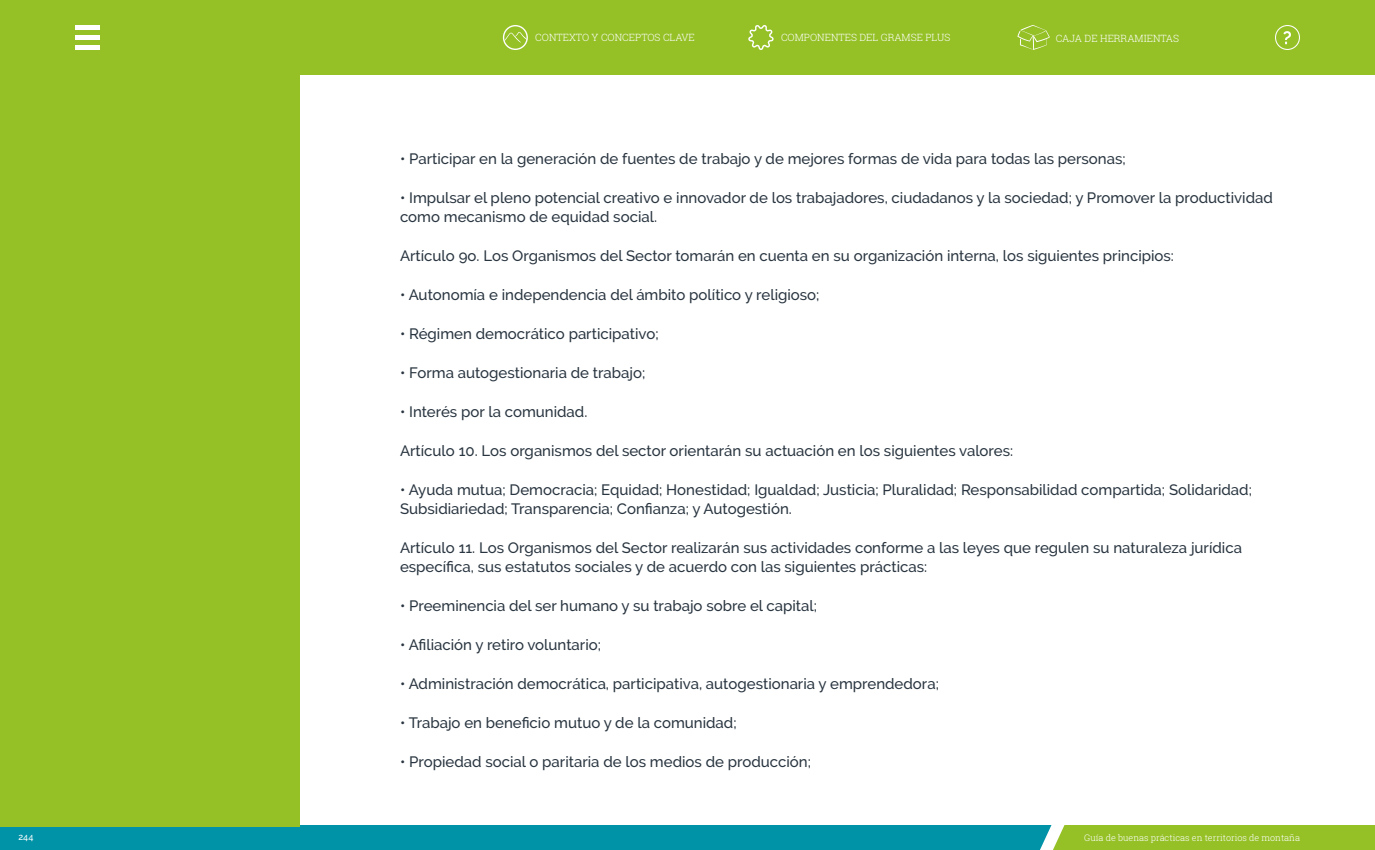
<style>
.page{position:relative;width:1375px;height:850px;background:#fff}
.page>*{position:absolute;margin:0;border:0;box-sizing:border-box;transform-origin:0 0}
.t1{font:500 15px/19px "Raleway";color:#293540}
.t2{font:300 10px "Roboto Slab";color:#fff}
.t3{font:300 9px "Roboto Slab";color:#fff}
.t4{font:500 9px "Raleway";color:#fff}
</style>
<div class="page">
<div style="left:0;top:0;width:1375px;height:75px;background:#95c127"></div>
<div style="left:1275px;top:25px;width:25px;height:25px;border:1px solid #fff;border-radius:50%"></div>
<svg style="left:1283px;top:31px;width:8px;height:13px"></svg>
<svg style="left:748px;top:25px;width:26px;height:25px"></svg>
<div style="left:503px;top:25px;width:25px;height:25px;border:1px solid #fff;border-radius:50%"></div>
<svg style="left:504px;top:32px;width:24px;height:11px"></svg>
<svg style="left:1017px;top:25px;width:33px;height:25px"></svg>
<div style="left:0;top:825px;width:1375px;height:25px;background:#0092a7"></div>
<div style="left:1052px;top:825px;width:323px;height:25px;background:#95c127"></div>
<svg style="left:1040px;top:825px;width:24px;height:25px"></svg>
<div style="left:75px;top:25px;width:25px;height:5px;background:#fff"></div>
<div style="left:75px;top:35px;width:25px;height:5px;background:#fff"></div>
<div style="left:75px;top:45px;width:25px;height:5px;background:#fff"></div>
<div style="left:0;top:75px;width:300px;height:751px;background:#95c127"></div>
<p class="t2" style="left:535px;top:31px;width:161px">CONTEXTO Y CONCEPTOS CLAVE</p>
<p class="t2" style="left:781px;top:30px;width:171px">COMPONENTES DEL GRAMSE PLUS</p>
<p class="t2" style="left:1056px;top:31px;width:125px">CAJA DE HERRAMIENTAS</p>
<p class="t1" style="left:400px;top:149px;width:727px">• Participar en la generación de fuentes de trabajo y de mejores formas de vida para todas las personas;</p>
<p class="t1" style="left:400px;top:188px;width:874px">• Impulsar el pleno potencial creativo e innovador de los trabajadores, ciudadanos y la sociedad; y Promover la productividad como mecanismo de equidad social.</p>
<p class="t1" style="left:400px;top:246px;width:776px">Artículo 9o. Los Organismos del Sector tomarán en cuenta en su organización interna, los siguientes principios:</p>
<p class="t1" style="left:400px;top:285px;width:421px">• Autonomía e independencia del ámbito político y religioso;</p>
<p class="t1" style="left:400px;top:324px;width:260px">• Régimen democrático participativo;</p>
<p class="t1" style="left:400px;top:363px;width:247px">• Forma autogestionaria de trabajo;</p>
<p class="t1" style="left:400px;top:402px;width:189px">• Interés por la comunidad.</p>
<p class="t1" style="left:400px;top:441px;width:615px">Artículo 10. Los organismos del sector orientarán su actuación en los siguientes valores:</p>
<p class="t1" style="left:400px;top:480px;width:854px">• Ayuda mutua; Democracia; Equidad; Honestidad; Igualdad; Justicia; Pluralidad; Responsabilidad compartida; Solidaridad;<br>Subsidiariedad; Transparencia; Confianza; y Autogestión.</p>
<p class="t1" style="left:400px;top:538px;width:844px">Artículo 11. Los Organismos del Sector realizarán sus actividades conforme a las leyes que regulen su naturaleza jurídica específica, sus estatutos sociales y de acuerdo con las siguientes prácticas:</p>
<p class="t1" style="left:400px;top:596px;width:419px">• Preeminencia del ser humano y su trabajo sobre el capital;</p>
<p class="t1" style="left:400px;top:635px;width:203px">• Afiliación y retiro voluntario;</p>
<p class="t1" style="left:400px;top:674px;width:540px">• Administración democrática, participativa, autogestionaria y emprendedora;</p>
<p class="t1" style="left:400px;top:713px;width:338px">• Trabajo en beneficio mutuo y de la comunidad;</p>
<p class="t1" style="left:400px;top:752px;width:413px">• Propiedad social o paritaria de los medios de producción;</p>
<p class="t4" style="left:18px;top:832px;width:16px">244</p>
<p class="t3" style="left:1084px;top:832px;width:217px">Guía de buenas prácticas en territorios de montaña</p>
</div>
